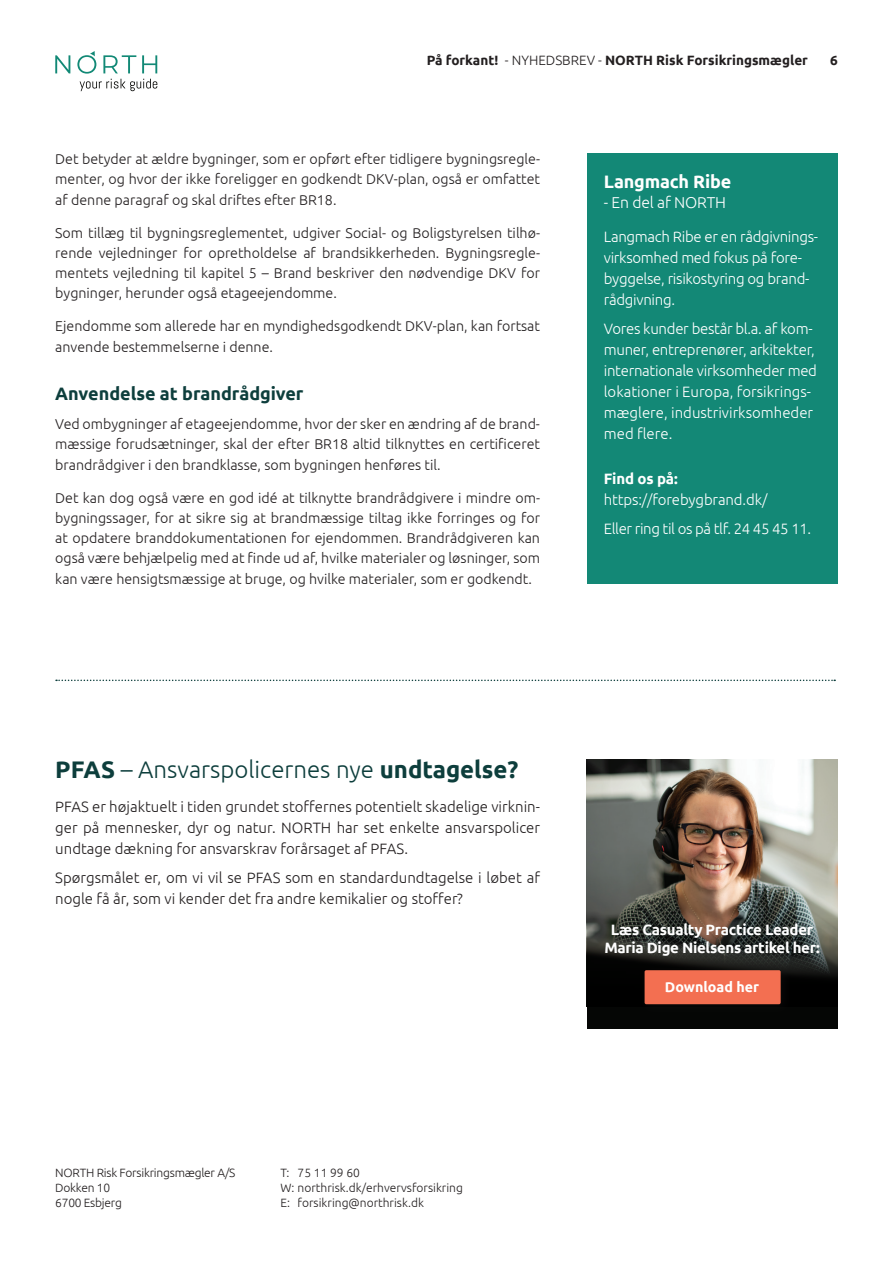
<style>
.page{position:relative;width:893px;height:1263px;background:#fff}
.page>*{position:absolute;margin:0;border:0;box-sizing:border-box;transform-origin:0 0}
.t1{font:300 24px "Ubuntu";color:#0d3e3c}
.t2{font:700 18px "Ubuntu";color:#0d3e3c}
.t3{font:700 18px "Ubuntu";letter-spacing:-.01em;color:#fff}
.t4{font:300 15.75px "Ubuntu";letter-spacing:-.01em;color:#fff}
.t5{font:300 15px/21px "Ubuntu";letter-spacing:-.02em;color:#fff}
.t6{font:300 15px/21px "Ubuntu";color:#231f20;text-align:justify}
.t7{font:700 15px/18px "Ubuntu";letter-spacing:-.02em;color:#fff;text-align:center}
.t8{font:300 14.25px/20.2px "Ubuntu";color:#231f20;text-align:justify}
.t9{font:700 14.25px "Ubuntu";color:#fff}
.t10{font:700 13.5px "Ubuntu";color:#231f20}
.t11{font:300 12px/15px "Ubuntu";color:#231f20}
.t12{font:300 12px/15px "Ubuntu";letter-spacing:-.02em;color:#231f20}
.s1{font-weight:300}
.s2{font-weight:700}
</style>
<div class="page">
<svg style="left:55px;top:55px;width:15px;height:18px"></svg>
<svg style="left:77px;top:51px;width:80px;height:40px"></svg>
<svg style="left:56px;top:680px;width:779px;height:1px"></svg>
<div style="left:587px;top:153px;width:251px;height:431px;background:#138876"></div>
<img style="left:587px;top:759px;width:250px;height:159px">
<svg style="left:587px;top:918px;width:250px;height:110px;background:#222320"></svg>
<div style="left:639px;top:964px;width:154px;height:53px;background:#231f20;opacity:.3"></div>
<div style="left:645px;top:970px;width:136px;height:34px;background:#f36f51;border-radius:2px"></div>
<p class="t10" style="left:427px;top:52px;width:383px">På forkant! <span class="s1">- NYHEDSBREV -</span> NORTH Risk Forsikringsmægler</p>
<p class="t10" style="left:830px;top:52px;width:9px">6</p>
<p class="t8" style="left:55px;top:149px;width:486px">Det betyder at ældre bygninger, som er opført efter tidligere bygningsregle&shy;menter, og hvor der ikke foreligger en godkendt DKV-plan, også er omfattet af denne paragraf og skal driftes efter BR18.</p>
<p class="t8" style="left:55px;top:222px;width:486px">Som tillæg til bygningsreglementet, udgiver Social- og Boligstyrelsen tilhø&shy;rende vejledninger for opretholdelse af brandsikkerheden. Bygningsregle&shy;mentets vejledning til kapitel 5 – Brand beskriver den nødvendige DKV for bygninger, herunder også etageejendomme.</p>
<p class="t8" style="left:55px;top:316px;width:486px">Ejendomme som allerede har en myndighedsgodkendt DKV-plan, kan fortsat anvende bestemmelserne i denne.</p>
<p class="t2" style="left:55px;top:383px;width:250px">Anvendelse at brandrådgiver</p>
<p class="t8" style="left:55px;top:413px;width:486px">Ved ombygninger af etageejendomme, hvor der sker en ændring af de brand&shy;mæssige forudsætninger, skal der efter BR18 altid tilknyttes en certificeret brandrådgiver i den brandklasse, som bygningen henføres til.</p>
<p class="t8" style="left:55px;top:487px;width:486px">Det kan dog også være en god idé at tilknytte brandrådgivere i mindre om&shy;bygningssager, for at sikre sig at brandmæssige tiltag ikke forringes og for at opdatere branddokumentationen for ejendommen. Brandrådgiveren kan også være behjælpelig med at finde ud af, hvilke materialer og løsninger, som kan være hensigtsmæssige at bruge, og hvilke materialer, som er godkendt.</p>
<p class="t3" style="left:604px;top:171px;width:129px">Langmach Ribe</p>
<p class="t4" style="left:604px;top:193px;width:124px">- En del af NORTH</p>
<p class="t5" style="left:604px;top:226px;width:216px">Langmach Ribe er en rådgivnings&shy;virksomhed med fokus på fore&shy;byggelse, risikostyring og brand&shy;rådgivning.</p>
<p class="t5" style="left:604px;top:318px;width:215px">Vores kunder består bl.a. af kom&shy;muner, entreprenører, arkitekter, internationale virksomheder med lokationer i Europa, forsikrings&shy;mæglere, industrivirksomheder med flere.</p>
<p class="t7" style="left:604px;top:469px;width:75px">Find os på:</p>
<p class="t5" style="left:604px;top:484px;width:209px;line-height:29.5px">https://forebygbrand.dk/<br>Eller ring til os på tlf. 24 45 45 11.</p>
<h1 class="t1" style="left:55px;top:755px;width:465px"><span class="s2">PFAS</span> – Ansvarspolicernes nye <span class="s2">undtagelse?</span></h1>
<p class="t6" style="left:55px;top:796px;width:486px">PFAS er højaktuelt i tiden grundet stoffernes potentielt skadelige virknin&shy;ger på mennesker, dyr og natur. NORTH har set enkelte ansvarspolicer undtage dækning for ansvarskrav forårsaget af PFAS.</p>
<p class="t6" style="left:55px;top:867px;width:486px">Spørgsmålet er, om vi vil se PFAS som en standardundtagelse i løbet af nogle få år, som vi kender det fra andre kemikalier og stoffer?</p>
<p class="t7" style="left:604px;top:921px;width:217px">Læs Casualty Practice Leader<br>Maria Dige Nielsens artikel her:</p>
<p class="t9" style="left:665px;top:978px;width:96px">Download her</p>
<p class="t12" style="left:55px;top:1165px;width:182px">NORTH Risk Forsikringsmægler A/S<br>Dokken 10<br>6700 Esbjerg</p>
<p class="t11" style="left:281px;top:1165px;width:184px">T: 75 11 99 60<br>W: northrisk.dk/erhvervsforsikring<br>E: forsikring@northrisk.dk</p>
</div>
